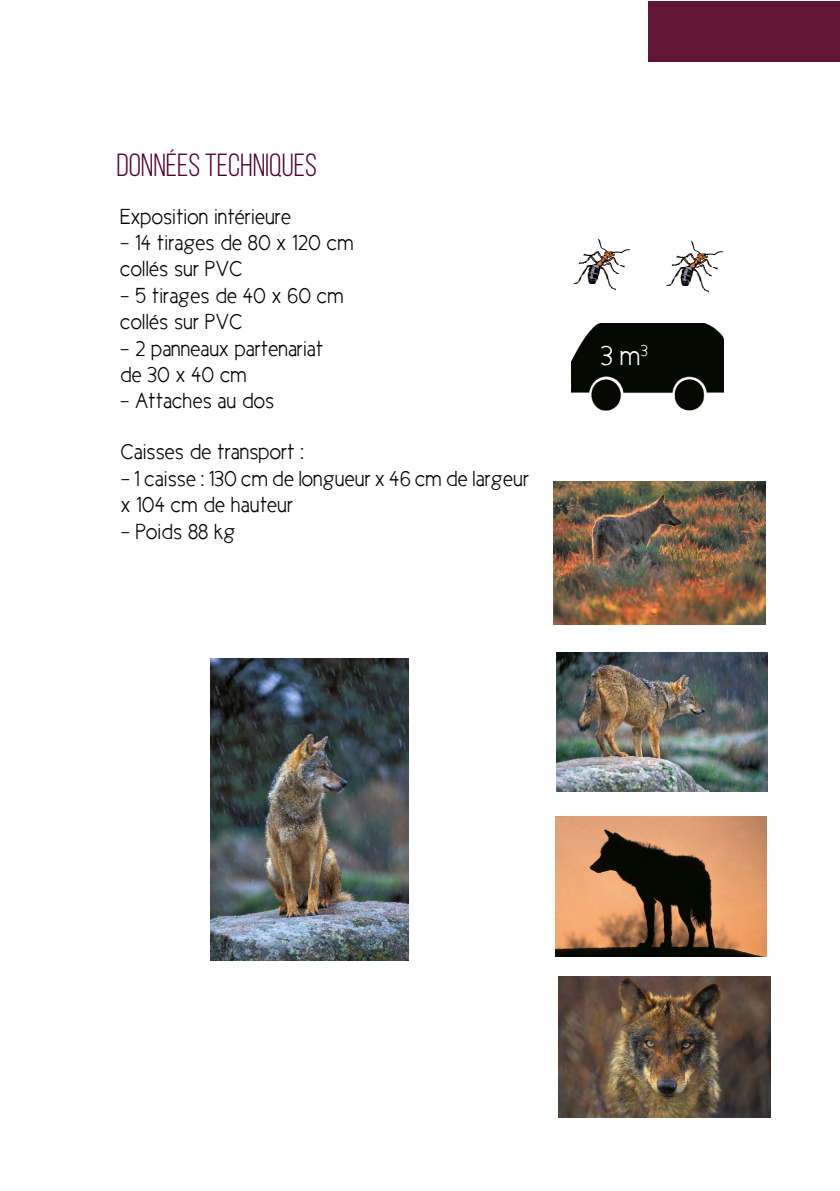
<style>
.page{position:relative;width:840px;height:1191px;background:#fff}
.page>*{position:absolute;margin:0;border:0;box-sizing:border-box;transform-origin:0 0}
.t1{font:32px "Bebas Neue";color:#520131}
.t2{font:28px "Cicle Semi";color:#fff}
.t3{font:22px/26.4px "Cicle Semi";color:#000}
</style>
<div class="page">
<img style="left:556px;top:652px;width:210px;height:139px">
<img style="left:210px;top:658px;width:198px;height:302px">
<img style="left:572px;top:238px;width:58px;height:53px">
<img style="left:665px;top:240px;width:59px;height:53px">
<img style="left:571px;top:324px;width:152px;height:87px">
<img style="left:555px;top:816px;width:211px;height:140px">
<img style="left:558px;top:976px;width:212px;height:141px">
<img style="left:553px;top:482px;width:212px;height:142px">
<div style="left:648px;top:1px;width:191px;height:61px;background:#621535"></div>
<h1 class="t1" style="left:116px;top:147px;width:202px">DONNÉES TECHNIQUES</h1>
<p class="t3" style="left:120px;top:203px;width:172px">Exposition intérieure</p>
<p class="t3" style="left:120px;top:229px;width:235px">- 14 tirages de 80 x 120 cm collés sur PVC</p>
<p class="t3" style="left:120px;top:282px;width:225px">- 5 tirages de 40 x 60 cm collés sur PVC</p>
<p class="t3" style="left:120px;top:335px;width:205px">- 2 panneaux partenariat de 30 x 40 cm</p>
<p class="t3" style="left:120px;top:388px;width:155px">- Attaches au dos</p>
<p class="t3" style="left:121px;top:439px;width:185px">Caisses de transport :</p>
<p class="t3" style="left:121px;top:465px;width:410px">- 1 caisse : 130 cm de longueur x 46 cm de largeur x 104 cm de hauteur</p>
<p class="t3" style="left:121px;top:518px;width:116px">- Poids 88 kg</p>
<p class="t2" style="left:600px;top:341px;width:48px">3 m<sup>3</sup></p>
</div>
